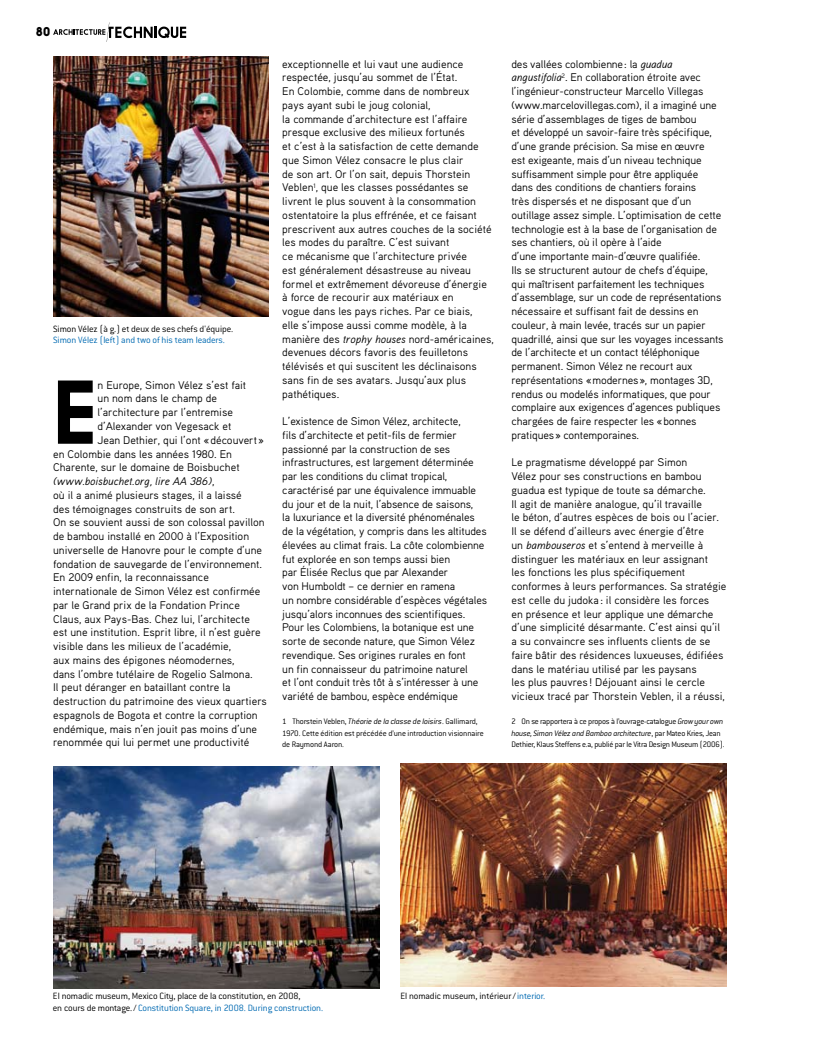
<style>
.page{position:relative;width:815px;height:1056px;background:#fff}
.page>*{position:absolute;margin:0;border:0;box-sizing:border-box;transform-origin:0 0}
.t1{font:84.25px "Ebisu";color:#000}
.t2{font:900 11.88px "Ebisu";color:#000}
.t3{font:11.12px/13.8px "Aaux Pro";color:#000}
.t4{font:italic 11.12px "Aaux Pro";color:#000}
.t5{font:300 10px "Conduit ITC";letter-spacing:-.01em;color:#000}
.t6{font:300 10px "Conduit ITC";letter-spacing:-.01em;color:#006ab2}
.t7{font:300 8.75px/11.2px "Conduit ITC";letter-spacing:-.02em;color:#000}
.s1{font-style:normal}
.s2{font-style:italic}
.s3{color:#006ab2}
.s4{color:#000}
</style>
<div class="page">
<img style="left:53px;top:57px;width:215px;height:259px">
<img style="left:400px;top:764px;width:326px;height:222px">
<img style="left:53px;top:766px;width:326px;height:223px">
<svg style="left:53px;top:22px;width:133px;height:20px"></svg>
<p class="t2" style="left:36px;top:24px;width:16px">80</p>
<p class="t5" style="left:53px;top:323px;width:182px">Simon Vélez (à g.) et deux de ses chefs d'équipe.</p>
<p class="t6" style="left:53px;top:334px;width:173px">Simon Vélez (left) and two of his team leaders.</p>
<h1 class="t1" style="left:53px;top:361px;width:46px">E</h1>
<p class="t3" style="left:98px;top:378px;width:150px">n Europe, Simon Vélez s’est fait</p>
<p class="t3" style="left:98px;top:391px;width:121px">un nom dans le champ de</p>
<p class="t3" style="left:98px;top:405px;width:137px">l’architecture par l’entremise</p>
<p class="t3" style="left:98px;top:419px;width:135px">d’Alexander von Vegesack et</p>
<p class="t3" style="left:98px;top:433px;width:168px">Jean Dethier, qui l’ont «découvert »</p>
<p class="t3" style="left:53px;top:446px;width:180px">en Colombie dans les années 1980. En</p>
<p class="t3" style="left:53px;top:460px;width:188px">Charente, sur le domaine de Boisbuchet</p>
<p class="t4" style="left:53px;top:474px;width:163px">(www.boisbuchet.org, lire AA 386)<span class="s1">,</span></p>
<p class="t3" style="left:53px;top:488px;width:190px">où il a animé plusieurs stages, il a laissé</p>
<p class="t3" style="left:53px;top:501px;width:183px">des témoignages construits de son art.</p>
<p class="t3" style="left:53px;top:515px;width:213px">On se souvient aussi de son colossal pavillon</p>
<p class="t3" style="left:53px;top:529px;width:198px">de bambou installé en 2000 à l’Exposition</p>
<p class="t3" style="left:53px;top:543px;width:210px">universelle de Hanovre pour le compte d’une</p>
<p class="t3" style="left:53px;top:556px;width:211px">fondation de sauvegarde de l’environnement.</p>
<p class="t3" style="left:53px;top:570px;width:157px">En 2009 enfin, la reconnaissance</p>
<p class="t3" style="left:53px;top:584px;width:209px">internationale de Simon Vélez est confirmée</p>
<p class="t3" style="left:53px;top:598px;width:188px">par le Grand prix de la Fondation Prince</p>
<p class="t3" style="left:53px;top:611px;width:198px">Claus, aux Pays-Bas. Chez lui, l’architecte</p>
<p class="t3" style="left:53px;top:625px;width:209px">est une institution. Esprit libre, il n’est guère</p>
<p class="t3" style="left:53px;top:639px;width:180px">visible dans les milieux de l’académie,</p>
<p class="t3" style="left:53px;top:653px;width:183px">aux mains des épigones néomodernes,</p>
<p class="t3" style="left:53px;top:666px;width:201px">dans l’ombre tutélaire de Rogelio Salmona.</p>
<p class="t3" style="left:53px;top:680px;width:179px">Il peut déranger en bataillant contre la</p>
<p class="t3" style="left:53px;top:694px;width:215px">destruction du patrimoine des vieux quartiers</p>
<p class="t3" style="left:53px;top:708px;width:206px">espagnols de Bogota et contre la corruption</p>
<p class="t3" style="left:53px;top:721px;width:205px">endémique, mais n’en jouit pas moins d’une</p>
<p class="t3" style="left:53px;top:735px;width:198px">renommée qui lui permet une productivité</p>
<p class="t3" style="left:282px;top:56px;width:213px">exceptionnelle et lui vaut une audience respectée, jusqu’au sommet de l’état.<br>En Colombie, comme dans de nombreux pays ayant subi le joug colonial,<br>la commande d’architecture est l’affaire presque exclusive des milieux fortunés<br>et c’est à la satisfaction de cette demande que Simon Vélez consacre le plus clair<br>de son art. Or l’on sait, depuis Thorstein Veblen<sup>1</sup>, que les classes possédantes se livrent le plus souvent à la consommation ostentatoire la plus effrénée, et ce faisant prescrivent aux autres couches de la société les modes du paraître. C’est suivant<br>ce mécanisme que l’architecture privée<br>est généralement désastreuse au niveau formel et extrêmement dévoreuse d’énergie à force de recourir aux matériaux en<br>vogue dans les pays riches. Par ce biais,<br>elle s’impose aussi comme modèle, à la manière des <span class="s2">trophy houses</span> nord-américaines, devenues décors favoris des feuilletons télévisés et qui suscitent les déclinaisons sans fin de ses avatars. Jusqu’aux plus pathétiques.</p>
<p class="t3" style="left:282px;top:414px;width:206px">L’existence de Simon Vélez, architecte,<br>fils d’architecte et petit-fils de fermier passionné par la construction de ses infrastructures, est largement déterminée par les conditions du climat tropical, caractérisé par une équivalence immuable du jour et de la nuit, l’absence de saisons,<br>la luxuriance et la diversité phénoménales de la végétation, y compris dans les altitudes élevées au climat frais. La côte colombienne fut explorée en son temps aussi bien<br>par Élisée Reclus que par Alexander<br>von Humboldt – ce dernier en ramena<br>un nombre considérable d’espèces végétales jusqu’alors inconnues des scientifiques.<br>Pour les Colombiens, la botanique est une sorte de seconde nature, que Simon Vélez revendique. Ses origines rurales en font<br>un fin connaisseur du patrimoine naturel<br>et l’ont conduit très tôt à s’intéresser à une variété de bambou, espèce endémique</p>
<p class="t7" style="left:282px;top:716px;width:203px">1 Thorstein Veblen, <span class="s2">Théorie de la classe de loisirs</span>. Gallimard,<br>1970. Cette édition est précédée d’une introduction visionnaire de Raymond Aaron.</p>
<p class="t3" style="left:511px;top:57px;width:214px">des vallées colombienne: la <span class="s2">guadua angustifolia</span><sup>2</sup>. En collaboration étroite avec l’ingénieur-constructeur Marcello Villegas (www.marcelovillegas.com), il a imaginé une série d’assemblages de tiges de bambou<br>et développé un savoir-faire très spécifique, d’une grande précision. Sa mise en œuvre<br>est exigeante, mais d’un niveau technique suffisamment simple pour être appliquée<br>dans des conditions de chantiers forains<br>très dispersés et ne disposant que d’un outillage assez simple. L’optimisation de cette technologie est à la base de l’organisation de ses chantiers, où il opère à l’aide<br>d’une importante main-d’œuvre qualifiée.<br>Ils se structurent autour de chefs d’équipe, qui maîtrisent parfaitement les techniques d’assemblage, sur un code de représentations nécessaire et suffisant fait de dessins en couleur, à main levée, tracés sur un papier quadrillé, ainsi que sur les voyages incessants de l’architecte et un contact téléphonique permanent. Simon Vélez ne recourt aux représentations «modernes», montages 3D, rendus ou modelés informatiques, que pour complaire aux exigences d’agences publiques chargées de faire respecter les «bonnes pratiques» contemporaines.</p>
<p class="t3" style="left:511px;top:455px;width:216px">Le pragmatisme développé par Simon<br>Vélez pour ses constructions en bambou guadua est typique de toute sa démarche.<br>Il agit de manière analogue, qu’il travaille<br>le béton, d’autres espèces de bois ou l’acier.<br>Il se défend d’ailleurs avec énergie d’être<br>un <span class="s2">bambouseros</span> et s’entend à merveille à distinguer les matériaux en leur assignant<br>les fonctions les plus spécifiquement conformes à leurs performances. Sa stratégie est celle du judoka : il considère les forces<br>en présence et leur applique une démarche d’une simplicité désarmante. C’est ainsi qu’il a su convaincre ses influents clients de se faire bâtir des résidences luxueuses, édifiées dans le matériau utilisé par les paysans<br>les plus pauvres ! Déjouant ainsi le cercle vicieux tracé par Thorstein Veblen, il a réussi,</p>
<p class="t7" style="left:511px;top:716px;width:215px">2 On se rapportera à ce propos à l’ouvrage-catalogue <span class="s2">Grow your own house, Simon Vélez and Bamboo architecture</span>, par Mateo Kries, Jean<br>Dethier, Klaus Steffens e.a, publié par le Vitra Design Museum (2006).</p>
<p class="t5" style="left:53px;top:991px;width:249px">El nomadic museum, Mexico City, place de la constitution, en 2008,</p>
<p class="t5" style="left:400px;top:991px;width:146px">El nomadic museum, intérieur/<span class="s3">interior.</span></p>
<p class="t6" style="left:53px;top:1002px;width:272px"><span class="s4">en cours de montage./</span> Constitution Square, in 2008. During construction.</p>
</div>
